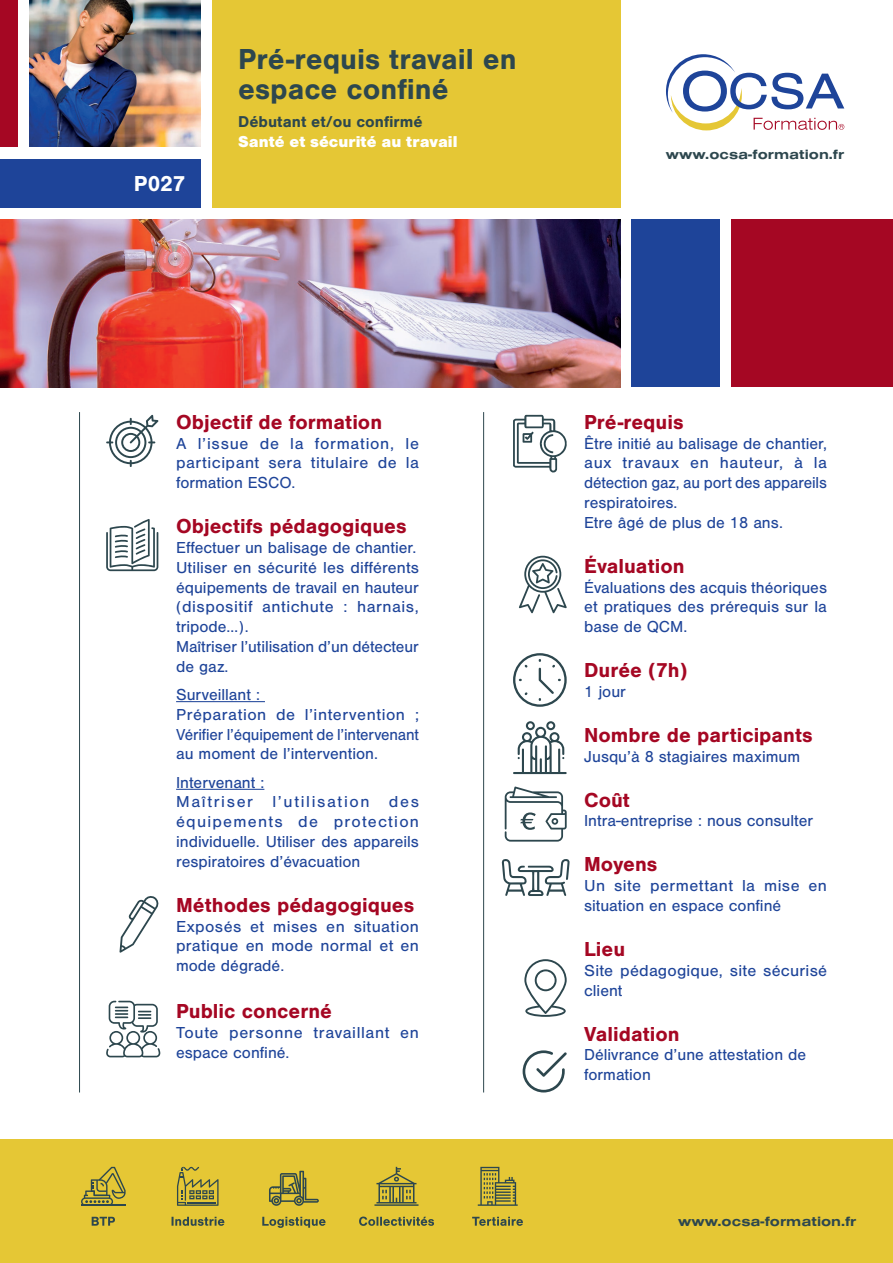
<style>
.page{position:relative;width:893px;height:1263px;background:#fff}
.page>*{position:absolute;margin:0;border:0;box-sizing:border-box;transform-origin:0 0}
.t1{font:700 30px/30px "Nimbus San";color:#2d474e}
.t2{font:700 22.5px "Nimbus San";color:#fff}
.t3{font:700 21px "Nimbus San";color:#a50723}
.t4{font:16.5px/19.8px "Nimbus San";color:#1e4499}
.t5{font:16.5px/19.8px "Nimbus San";letter-spacing:.035em;color:#1e4499}
.t6{font:900 16.35px "Nimbus San";color:#fff}
.t7{font:700 16.35px "Nimbus San";color:#2d474e}
.t8{font:700 13.95px "Nimbus San Ext";color:#2d474e}
</style>
<div class="page">
<div style="left:0;top:0;width:18px;height:147px;background:#a50723"></div>
<div style="left:731px;top:219px;width:162px;height:168px;background:#a50723"></div>
<div style="left:212px;top:0;width:408px;height:208px;background:#e5c735"></div>
<div style="left:0;top:159px;width:200px;height:49px;background:#1e4499"></div>
<div style="left:632px;top:219px;width:88px;height:168px;background:#1e4499"></div>
<img style="left:29px;top:0;width:171px;height:147px">
<svg style="left:666px;top:54px;width:178px;height:76px"></svg>
<div style="left:0;top:1139px;width:893px;height:124px;background:#e5c735"></div>
<img style="left:0;top:219px;width:620px;height:168px">
<svg style="left:172px;top:1217px;width:52px;height:9px"></svg>
<svg style="left:177px;top:1167px;width:42px;height:39px"></svg>
<svg style="left:81px;top:1167px;width:45px;height:37px"></svg>
<hr style="left:81px;top:1204px;width:45px;height:2px;background:#2d474e">
<svg style="left:92px;top:1217px;width:23px;height:9px"></svg>
<svg style="left:472px;top:1217px;width:51px;height:9px"></svg>
<svg style="left:478px;top:1167px;width:40px;height:39px"></svg>
<svg style="left:359px;top:1217px;width:75px;height:9px"></svg>
<svg style="left:374px;top:1167px;width:44px;height:39px"></svg>
<svg style="left:262px;top:1217px;width:63px;height:11px"></svg>
<svg style="left:269px;top:1171px;width:50px;height:35px"></svg>
<hr style="left:176px;top:701px;width:89px;height:1px;background:#1e4499">
<hr style="left:176px;top:789px;width:88px;height:1px;background:#1e4499">
<svg style="left:106px;top:415px;width:52px;height:52px"></svg>
<svg style="left:106px;top:519px;width:52px;height:52px"></svg>
<svg style="left:106px;top:1001px;width:54px;height:56px"></svg>
<svg style="left:513px;top:653px;width:54px;height:54px"></svg>
<svg style="left:513px;top:415px;width:54px;height:58px"></svg>
<svg style="left:513px;top:721px;width:54px;height:53px"></svg>
<svg style="left:519px;top:556px;width:48px;height:57px"></svg>
<hr style="left:483px;top:412px;width:1px;height:681px;background:#2d474e">
<hr style="left:79px;top:412px;width:1px;height:681px;background:#2d474e">
<svg style="left:119px;top:896px;width:40px;height:57px"></svg>
<svg style="left:505px;top:787px;width:62px;height:55px"></svg>
<svg style="left:524px;top:959px;width:43px;height:58px"></svg>
<svg style="left:523px;top:1050px;width:44px;height:43px"></svg>
<svg style="left:501px;top:859px;width:68px;height:37px"></svg>
<h2 class="t2" style="left:134px;top:175px;width:53px">P027</h2>
<h1 class="t1" style="left:238px;top:46px;width:280px">Pré-requis travail en espace confiné</h1>
<p class="t7" style="left:238px;top:115px;width:186px">Débutant et/ou confirmé</p>
<p class="t6" style="left:238px;top:132px;width:221px">Santé et sécurité au travail</p>
<p class="t8" style="left:666px;top:145px;width:180px">www.ocsa-formation.fr</p>
<p class="t3" style="left:176px;top:414px;width:208px">Objectif de formation</p>
<p class="t4" style="left:176px;top:434px;width:244px;text-align:justify">A l’issue de la formation, le participant sera titulaire de la formation ESCO.</p>
<p class="t3" style="left:176px;top:518px;width:232px">Objectifs pédagogiques</p>
<p class="t4" style="left:176px;top:539px;width:244px">Effectuer un balisage de chantier.<br>Utiliser en sécurité les différents équipements de travail en hauteur (dispositif antichute : harnais, tripode…).<br>Maîtriser l’utilisation d’un détecteur de gaz.</p>
<p class="t4" style="left:176px;top:686px;width:244px">Surveillant :<br>Préparation de l’intervention ;<br>Vérifier l’équipement de l’intervenant au moment de l’intervention.</p>
<p class="t4" style="left:176px;top:773px;width:244px">Intervenant :<br>Maîtriser l’utilisation des équipements de protection individuelle. Utiliser des appareils respiratoires d’évacuation</p>
<p class="t3" style="left:176px;top:897px;width:240px">Méthodes pédagogiques</p>
<p class="t4" style="left:176px;top:917px;width:244px;text-align:justify">Exposés et mises en situation pratique en mode normal et en mode dégradé.</p>
<p class="t3" style="left:176px;top:1003px;width:157px">Public concerné</p>
<p class="t5" style="left:176px;top:1023px;width:244px">Toute personne travaillant en espace confiné.</p>
<p class="t3" style="left:584px;top:414px;width:101px">Pré-requis</p>
<p class="t4" style="left:584px;top:434px;width:244px">Être initié au balisage de chantier, aux travaux en hauteur, à la détection gaz, au port des appareils respiratoires.<br>Etre âgé de plus de 18 ans.</p>
<p class="t3" style="left:584px;top:558px;width:102px">Évaluation</p>
<p class="t4" style="left:584px;top:578px;width:244px;text-align:justify">Évaluations des acquis théoriques et pratiques des prérequis sur la base de QCM.</p>
<p class="t3" style="left:584px;top:662px;width:105px">Durée (7h)</p>
<p class="t4" style="left:584px;top:683px;width:43px">1 jour</p>
<p class="t3" style="left:584px;top:727px;width:230px">Nombre de participants</p>
<p class="t4" style="left:584px;top:747px;width:218px">Jusqu’à 8 stagiaires maximum</p>
<p class="t3" style="left:584px;top:792px;width:47px">Coût</p>
<p class="t4" style="left:584px;top:812px;width:230px">Intra-entreprise : nous consulter</p>
<p class="t3" style="left:584px;top:856px;width:75px">Moyens</p>
<p class="t4" style="left:584px;top:877px;width:244px">Un site permettant la mise en situation en espace confiné</p>
<p class="t3" style="left:584px;top:941px;width:43px">Lieu</p>
<p class="t4" style="left:584px;top:961px;width:244px">Site pédagogique, site sécurisé client</p>
<p class="t3" style="left:584px;top:1025px;width:97px">Validation</p>
<p class="t4" style="left:584px;top:1046px;width:224px">Délivrance d’une attestation de formation</p>
<p class="t8" style="left:678px;top:1212px;width:180px">www.ocsa-formation.fr</p>
</div>
